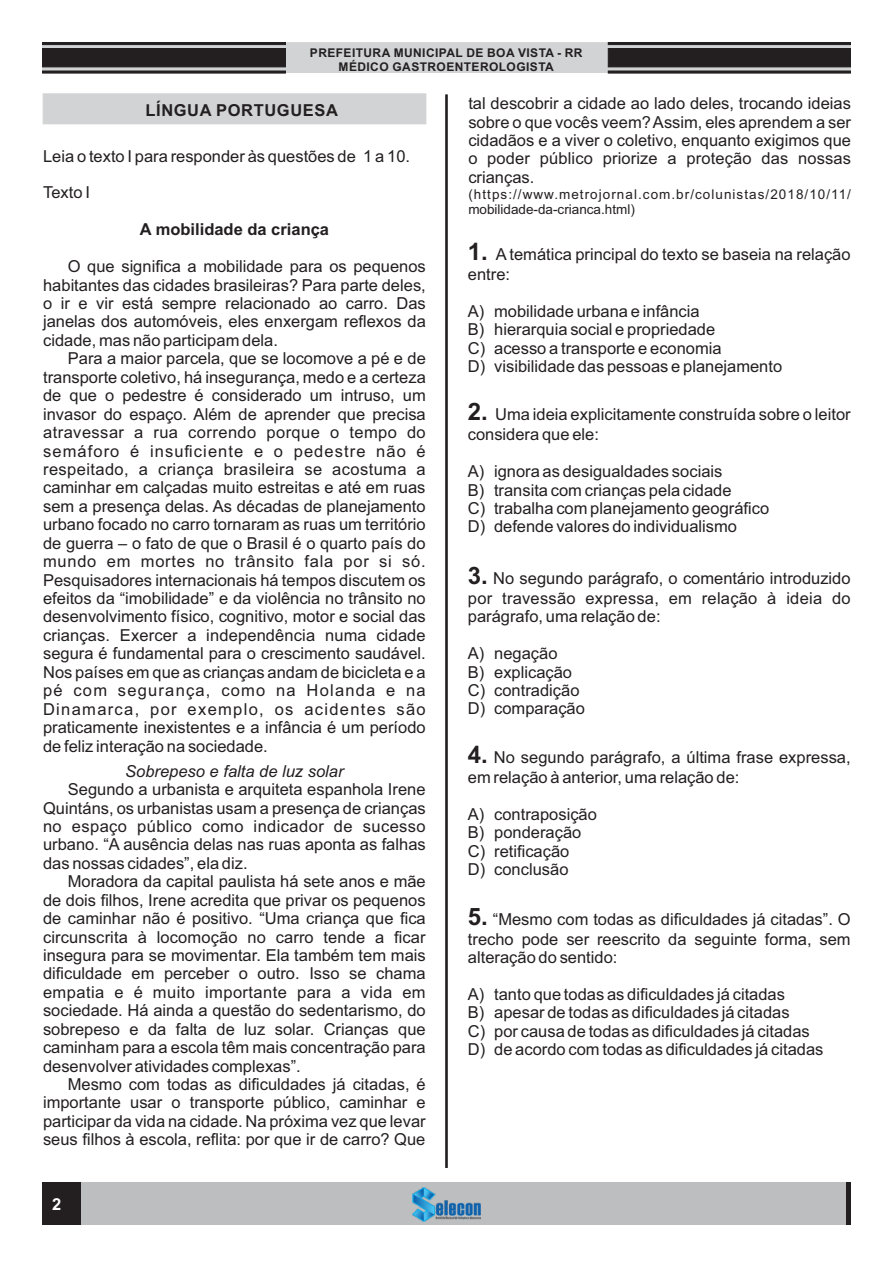
<style>
.page{position:relative;width:893px;height:1263px;background:#fff}
.page>*{position:absolute;margin:0;border:0;box-sizing:border-box;transform-origin:0 0}
.t1{font:16.5px/18.5px "Arial";color:#231f20}
.t2{font:italic 16.5px "Arial";color:#231f20}
.t3{font:700 16.5px "Arial";color:#231f20}
.t4{font:700 16.5px "Arial";letter-spacing:.035em;color:#231f20}
.t5{font:700 16.5px "Arial";color:#fff}
.t6{font:13.5px/15.1px "Arial";letter-spacing:.075em;color:#231f20}
.t7{font:700 12px/13.4px "Arial";letter-spacing:.035em;color:#231f20;text-align:center}
.s1{font-weight:700;font-size:24px}
</style>
<div class="page">
<div style="left:42px;top:93px;width:385px;height:32px;background:#d1d3d4"></div>
<div style="left:43px;top:1182px;width:807px;height:43px;background:#bcbec0"></div>
<img style="left:413px;top:1188px;width:67px;height:33px">
<hr style="left:846px;top:1182px;width:4px;height:43px;background:#231f20">
<div style="left:43px;top:1182px;width:38px;height:43px;background:#231f20"></div>
<svg style="left:42px;top:42px;width:809px;height:32px"></svg>
<hr style="left:445px;top:95px;width:3px;height:1073px;background:#231f20">
<p class="t7" style="left:310px;top:47px;width:274px">PREFEITURA MUNICIPAL DE BOA VISTA - RR<br>MÉDICO GASTROENTEROLOGISTA</p>
<p class="t4" style="left:146px;top:104px;width:194px">LÍNGUA PORTUGUESA</p>
<p class="t1" style="left:43px;top:148px;width:368px">Leia o texto I para responder às questões de 1 a 10.</p>
<p class="t1" style="left:43px;top:185px;width:48px">Texto I</p>
<p class="t3" style="left:140px;top:223px;width:191px">A mobilidade da criança</p>
<p class="t1" style="left:43px;top:259px;width:384px;text-align:justify;text-indent:25px">O que significa a mobilidade para os pequenos habitantes das cidades brasileiras? Para parte deles, o ir e vir está sempre relacionado ao carro. Das janelas dos automóveis, eles enxergam reflexos da cidade, mas não participam dela.</p>
<p class="t1" style="left:43px;top:351px;width:384px;text-align:justify;text-indent:25px">Para a maior parcela, que se locomove a pé e de transporte coletivo, há insegurança, medo e a certeza de que o pedestre é considerado um intruso, um invasor do espaço. Além de aprender que precisa atravessar a rua correndo porque o tempo do semáforo é insuficiente e o pedestre não é respeitado, a criança brasileira se acostuma a caminhar em calçadas muito estreitas e até em ruas sem a presença delas. As décadas de planejamento urbano focado no carro tornaram as ruas um território de guerra – o fato de que o Brasil é o quarto país do mundo em mortes no trânsito fala por si só.<br>Pesquisadores internacionais há tempos discutem os efeitos da “imobilidade” e da violência no trânsito no desenvolvimento físico, cognitivo, motor e social das crianças. Exercer a independência numa cidade segura é fundamental para o crescimento saudável.<br>Nos países em que as crianças andam de bicicleta e a pé com segurança, como na Holanda e na Dinamarca, por exemplo, os acidentes são praticamente inexistentes e a infância é um período de feliz interação na sociedade.</p>
<p class="t2" style="left:125px;top:765px;width:220px">Sobrepeso e falta de luz solar</p>
<p class="t1" style="left:43px;top:781px;width:384px;text-align:justify;text-indent:25px">Segundo a urbanista e arquiteta espanhola Irene Quintáns, os urbanistas usam a presença de crianças no espaço público como indicador de sucesso urbano. “A ausência delas nas ruas aponta as falhas das nossas cidades”, ela diz.</p>
<p class="t1" style="left:43px;top:874px;width:384px;text-align:justify;text-indent:25px">Moradora da capital paulista há sete anos e mãe de dois filhos, Irene acredita que privar os pequenos de caminhar não é positivo. “Uma criança que fica circunscrita à locomoção no carro tende a ficar insegura para se movimentar. Ela também tem mais dificuldade em perceber o outro. Isso se chama empatia e é muito importante para a vida em sociedade. Há ainda a questão do sedentarismo, do sobrepeso e da falta de luz solar. Crianças que caminham para a escola têm mais concentração para desenvolver atividades complexas”.</p>
<p class="t1" style="left:43px;top:1076px;width:384px;text-align:justify;text-indent:25px">Mesmo com todas as dificuldades já citadas, é importante usar o transporte público, caminhar e participar da vida na cidade. Na próxima vez que levar seus filhos à escola, reflita: por que ir de carro? Que</p>
<p class="t5" style="left:52px;top:1197px;width:11px">2</p>
<p class="t1" style="left:468px;top:96px;width:384px;text-align:justify">tal descobrir a cidade ao lado deles, trocando ideias sobre o que vocês veem? Assim, eles aprendem a ser cidadãos e a viver o coletivo, enquanto exigimos que o poder público priorize a proteção das nossas crianças.</p>
<p class="t6" style="left:468px;top:187px;width:384px">(https://www.metrojornal.com.br/colunistas/2018/10/11/ mobilidade-da-crianca.html)</p>
<p class="t1" style="left:468px;top:246px;width:384px;line-height:20px"><span class="s1">1.</span> A temática principal do texto se baseia na relação entre:</p>
<p class="t1" style="left:468px;top:303px;width:316px">A) mobilidade urbana e infância<br>B) hierarquia social e propriedade<br>C) acesso a transporte e economia<br>D) visibilidade das pessoas e planejamento</p>
<p class="t1" style="left:468px;top:406px;width:384px;line-height:20px"><span class="s1">2.</span> Uma ideia explicitamente construída sobre o leitor considera que ele:</p>
<p class="t1" style="left:468px;top:464px;width:303px">A) ignora as desigualdades sociais<br>B) transita com crianças pela cidade<br>C) trabalha com planejamento geográfico D) defende valores do individualismo</p>
<p class="t1" style="left:468px;top:569px;width:384px;line-height:20px"><span class="s1">3.</span> No segundo parágrafo, o comentário introduzido por travessão expressa, em relação à ideia do</p>
<p class="t1" style="left:468px;top:609px;width:194px">parágrafo, uma relação de:</p>
<p class="t1" style="left:468px;top:645px;width:119px">A) negação<br>B) explicação<br>C) contradição<br>D) comparação</p>
<p class="t1" style="left:468px;top:749px;width:384px;line-height:20px"><span class="s1">4.</span> No segundo parágrafo, a última frase expressa, em relação à anterior, uma relação de:</p>
<p class="t1" style="left:468px;top:806px;width:130px">A) contraposição<br>B) ponderação<br>C) retificação<br>D) conclusão</p>
<p class="t1" style="left:468px;top:910px;width:384px;line-height:20px"><span class="s1">5.</span> “Mesmo com todas as dificuldades já citadas”. O trecho pode ser reescrito da seguinte forma, sem</p>
<p class="t1" style="left:468px;top:950px;width:151px">alteração do sentido:</p>
<p class="t1" style="left:468px;top:986px;width:357px">A) tanto que todas as dificuldades já citadas<br>B) apesar de todas as dificuldades já citadas<br>C) por causa de todas as dificuldades já citadas D) de acordo com todas as dificuldades já citadas</p>
</div>
